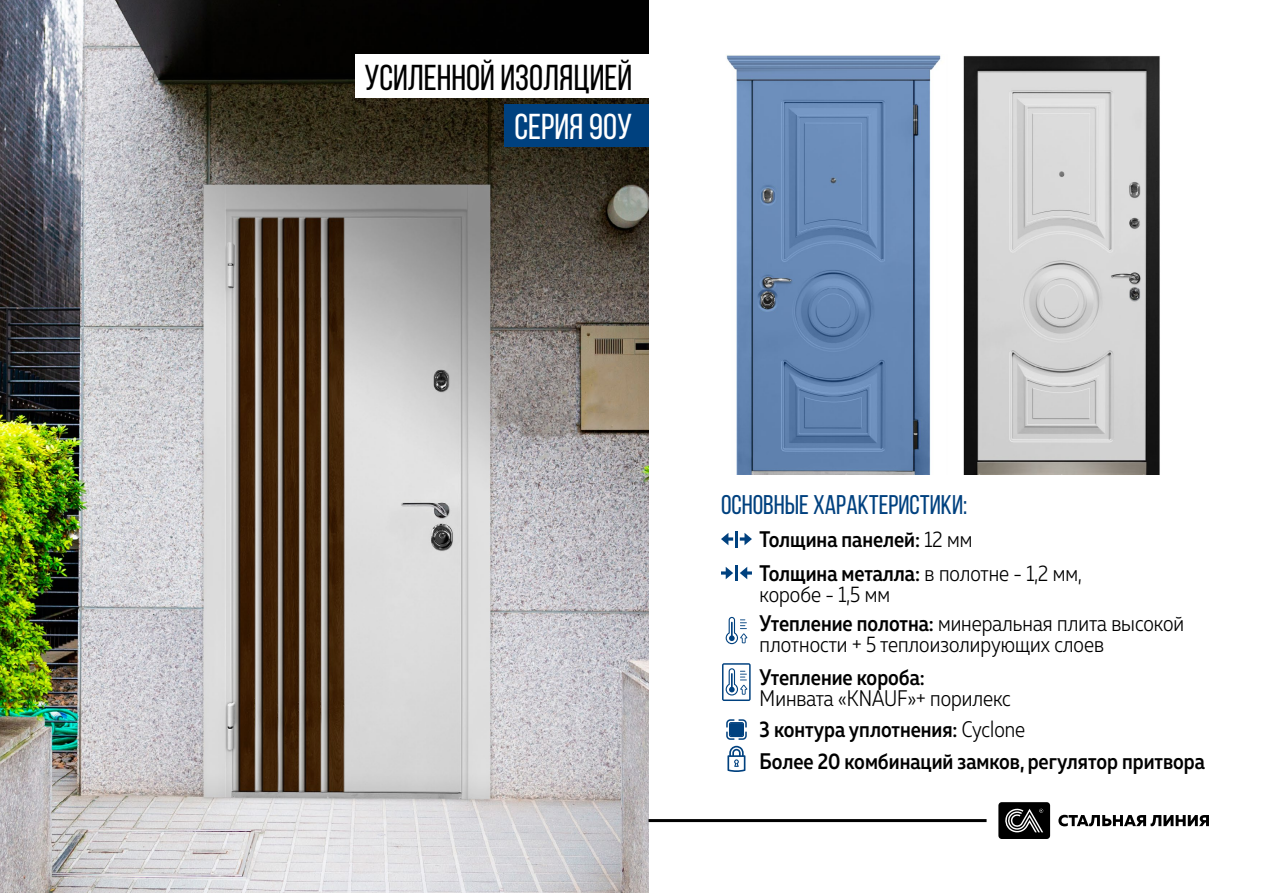
<style>
.page{position:relative;width:1263px;height:893px;background:#fff}
.page>*{position:absolute;margin:0;border:0;box-sizing:border-box;transform-origin:0 0}
.t1{font:36px "Bebas Neue";color:#000}
.t2{font:36px "Bebas Neue";color:#fff}
.t3{font:27px "Bebas Neue";color:#00417f}
.t4{font:500 22.5px/34.7px "Muller Narrow";color:#000}
.t5{font:300 22.5px/21px "Muller Narrow";color:#000}
.s1{font-weight:300}
.s2{font-weight:500}
</style>
<div class="page">
<img style="left:726px;top:55px;width:434px;height:419px">
<svg style="left:727px;top:746px;width:18px;height:26px"></svg>
<svg style="left:726px;top:719px;width:21px;height:21px"></svg>
<svg style="left:726px;top:617px;width:21px;height:27px"></svg>
<svg style="left:722px;top:663px;width:29px;height:38px"></svg>
<svg style="left:721px;top:567px;width:12px;height:12px"></svg>
<svg style="left:740px;top:567px;width:12px;height:12px"></svg>
<hr style="left:735px;top:565px;width:3px;height:15px;background:#00417f">
<svg style="left:721px;top:533px;width:12px;height:12px"></svg>
<svg style="left:740px;top:533px;width:12px;height:12px"></svg>
<hr style="left:735px;top:531px;width:3px;height:16px;background:#00417f">
<img style="left:0;top:0;width:648px;height:893px">
<div style="left:355px;top:55px;width:293px;height:43px;background:#fff"></div>
<div style="left:504px;top:105px;width:144px;height:42px;background:#00417f"></div>
<svg style="left:998px;top:802px;width:52px;height:37px;background:#2c2c2c"></svg>
<svg style="left:1058px;top:815px;width:151px;height:11px"></svg>
<hr style="left:648px;top:819px;width:338px;height:3px;background:#000">
<h1 class="t1" style="left:364px;top:58px;width:269px">усиленной изоляцией</h1>
<h1 class="t2" style="left:514px;top:108px;width:119px">Серия 90У</h1>
<p class="t3" style="left:721px;top:490px;width:248px">Основные характеристики:</p>
<p class="t4" style="left:760px;top:521px;width:324px">Толщина панелей: <span class="s1">12 мм<br></span>Толщина металла: <span class="s1">в полотне - 1,2 мм,</span></p>
<p class="t5" style="left:760px;top:584px;width:132px">коробе - 1,5 мм</p>
<p class="t5" style="left:760px;top:612px;width:426px"><span class="s2">Утепление полотна:</span> минеральная плита высокой плотности + 5 теплоизолирующих слоев</p>
<p class="t4" style="left:760px;top:659px;width:167px">Утепление короба:</p>
<p class="t5" style="left:760px;top:687px;width:253px">Минвата «KNAUF»+ порилекс</p>
<p class="t4" style="left:760px;top:714px;width:447px;line-height:31.8px">3 контура уплотнения: <span class="s1">Cyclone<br></span>Более 20 комбинаций замков, регулятор притвора</p>
</div>
